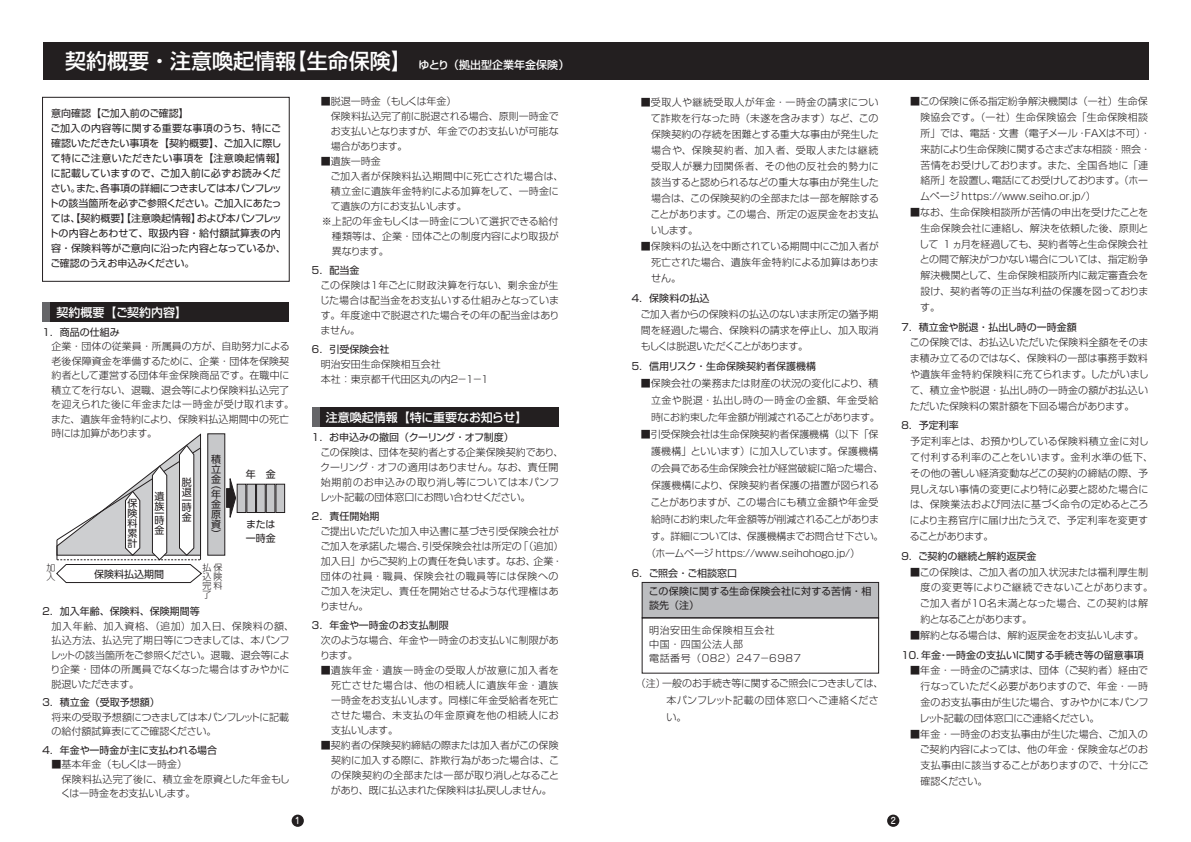
<style>
.page{position:relative;width:1191px;height:842px;background:#fff}
.page>*{position:absolute;margin:0;border:0;box-sizing:border-box;transform-origin:0 0}
.t1{font:500 21px "Shin Go Pro";color:#fff}
.t2{font:500 12px "Shin Go Pro";color:#fff}
.t3{font:300 10px/15.8px "Shin Go Pro";color:#231f20}
.t4{font:10px/15px "Shin Go Pro";color:#231f20}
.t5{font:300 10px/14.5px "Shin Go Pro";letter-spacing:-.03em;color:#231f20}
.t6{font:300 10px "Shin Go Pro";letter-spacing:-.02em;color:#231f20}
.t7{font:10px/10px "UD Shin Go Pro";color:#231f20}
.t8{font:300 10px/14px "Shin Go Pro";letter-spacing:.05em;color:#231f20}
.t9{font:300 10px "Shin Go Pro";letter-spacing:.03em;color:#231f20}
.t10{font:300 10px "Shin Go Pro";letter-spacing:.02em;color:#231f20}
.t11{font:300 9px/9px "UD Shin Go Pro";color:#231f20;text-align:justify}
.t12{font:300 9px/9px "Jun 101 Pro";color:#231f20}
.t13{font:500 9px "Jun 34 Pro";color:#fff;scale:.9 1}
.s1{font-size:11px}
</style>
<div class="page">
<div style="left:43px;top:302px;width:246px;height:20px;background:#231f20"></div>
<div style="left:43px;top:302px;width:7px;height:20px;background:#656568"></div>
<div style="left:312px;top:407px;width:246px;height:20px;background:#231f20"></div>
<div style="left:312px;top:407px;width:7px;height:20px;background:#656568"></div>
<div style="left:42px;top:97px;width:247px;height:184px;border:1px solid #231f20"></div>
<div style="left:642px;top:582px;width:236px;height:36px;background:#bcbdc0;border:1px solid #231f20"></div>
<div style="left:43px;top:43px;width:1105px;height:37px;background:#231f20"></div>
<div style="left:207px;top:434px;width:18px;height:121px;background:#c7c8ca;border:1px solid #231f20"></div>
<div style="left:237px;top:484px;width:9px;height:29px;background:#c7c8ca"></div>
<div style="left:247px;top:484px;width:9px;height:29px;background:#c7c8ca;border:1px solid #231f20"></div>
<div style="left:256px;top:484px;width:9px;height:29px;background:#c7c8ca;border:1px solid #231f20"></div>
<div style="left:266px;top:484px;width:9px;height:29px;background:#c7c8ca;border:1px solid #231f20"></div>
<div style="left:276px;top:484px;width:9px;height:29px;background:#c7c8ca;border:1px solid #231f20"></div>
<svg style="left:226px;top:478px;width:10px;height:40px"></svg>
<svg style="left:56px;top:433px;width:146px;height:150px"></svg>
<div style="left:292px;top:815px;width:12px;height:12px;background:#231f20;border-radius:50%"></div>
<div style="left:887px;top:815px;width:12px;height:12px;background:#231f20;border-radius:50%"></div>
<h1 class="t1" style="left:65px;top:44px;width:505px">契約概要・注意喚起情報【生命保険】 <span class="s1">ゆとり（拠出型企業年金保険）</span></h1>
<p class="t4" style="left:49px;top:104px;width:238px">意向確認【ご加入前のご確認】<br>ご加入の内容等に関する重要な事項のうち、特にご確認いただきたい事項を【契約概要】、ご加入に際して特にご注意いただきたい事項を【注意喚起情報】に記載していますので、ご加入前に必ずお読みください。また、各事項の詳細につきましては本パンフレットの該当箇所を必ずご参照ください。ご加入にあたっては、【契約概要】【注意喚起情報】および本パンフレットの内容とあわせて、取扱内容・給付額試算表の内容・保険料等がご意向に沿った内容となっているか、ご確認のうえお申込みください｡</p>
<p class="t2" style="left:57px;top:302px;width:132px">契約概要【ご契約内容】</p>
<p class="t4" style="left:41px;top:323px;width:80px">１．商品の仕組み</p>
<p class="t3" style="left:51px;top:338px;width:244px;line-height:14.5px">企業・団体の従業員・所属員の方が、自助努力による老後保障資金を準備するために、企業・団体を保険契約者として運営する団体年金保険商品です。在職中に積立てを行ない、退職、退会等により保険料払込完了を迎えられた後に年金または一時金が受け取れます。また、遺族年金特約により、保険料払込期間中の死亡時には加算があります。</p>
<p class="t7" style="left:128px;top:498px;width:11px;text-align:justify">保険料累計</p>
<p class="t7" style="left:155px;top:490px;width:11px">遺族</p>
<p class="t7" style="left:155px;top:509px;width:11px;line-height:7.1px">一時</p>
<p class="t7" style="left:155px;top:525px;width:11px">金</p>
<p class="t7" style="left:182px;top:477px;width:11px">脱退</p>
<p class="t7" style="left:182px;top:496px;width:11px;line-height:7.1px">一時</p>
<p class="t7" style="left:182px;top:512px;width:11px">金</p>
<p class="t7" style="left:211px;top:454px;width:11px;text-align:justify">積立金</p>
<p class="t7" style="left:211px;top:479px;width:11px;text-align:justify">（年金原資）</p>
<p class="t12" style="left:47px;top:562px;width:10px">加入</p>
<p class="t11" style="left:203px;top:562px;width:21px">払保込険完料了</p>
<p class="t7" style="left:94px;top:568px;width:71px">保険料払込期間</p>
<p class="t7" style="left:246px;top:469px;width:31px">年　金</p>
<p class="t7" style="left:246px;top:517px;width:31px;line-height:14px">または一時金</p>
<p class="t4" style="left:41px;top:603px;width:160px">２．加入年齢、保険料、保険期間等</p>
<p class="t3" style="left:51px;top:617px;width:245px;line-height:14.5px">加入年齢、加入資格、（追加）加入日、保険料の額、払込方法、払込完了期日等につきましては、本パンフレットの該当箇所をご参照ください。退職、退会等により企業・団体の所属員でなくなった場合はすみやかに脱退いただきます。</p>
<p class="t4" style="left:41px;top:694px;width:120px">３．積立金（受取予想額）</p>
<p class="t5" style="left:52px;top:708px;width:239px">将来の受取予想額につきましては本パンフレットに記載の給付額試算表にてご確認ください。</p>
<p class="t4" style="left:41px;top:741px;width:177px">４．年金や一時金が主に支払われる場合</p>
<p class="t3" style="left:61px;top:756px;width:231px;line-height:14.5px;text-indent:-9px">■基本年金（もしくは一時金）<br>保険料払込完了後に、積立金を原資とした年金もしくは一時金をお支払いします。</p>
<p class="t3" style="left:331px;top:93px;width:229px;line-height:15px;text-indent:-10px">■脱退一時金（もしくは年金）<br>保険料払込完了前に脱退される場合、原則一時金でお支払いとなりますが、年金でのお支払いが可能な場合があります。</p>
<p class="t3" style="left:321px;top:152px;width:61px">■遺族一時金</p>
<p class="t9" style="left:330px;top:168px;width:235px">ご加入者が保険料払込期間中に死亡された場合は、</p>
<p class="t3" style="left:331px;top:182px;width:229px">積立金に遺族年金特約による加算をして、一時金に</p>
<p class="t6" style="left:331px;top:198px;width:137px">て遺族の方にお支払いします。</p>
<p class="t3" style="left:322px;top:212px;width:238px">※上記の年金もしくは一時金について選択できる給付</p>
<p class="t3" style="left:332px;top:227px;width:228px">種類等は、企業・団体ごとの制度内容により取扱が</p>
<p class="t3" style="left:332px;top:242px;width:58px">異なります。</p>
<p class="t4" style="left:311px;top:262px;width:50px">５．配当金</p>
<p class="t3" style="left:320px;top:277px;width:241px;line-height:15px;text-align:justify">この保険は１年ごとに財政決算を行ない、剰余金が生じた場合は配当金をお支払いする仕組みとなっています。年度途中で脱退された場合その年の配当金はありません。</p>
<p class="t4" style="left:311px;top:341px;width:80px">６．引受保険会社</p>
<p class="t3" style="left:321px;top:356px;width:170px;line-height:15px">明治安田生命保険相互会社　<br>本社：東京都千代田区丸の内２－１－１</p>
<p class="t2" style="left:326px;top:407px;width:203px">注意喚起情報【特に重要なお知らせ】</p>
<p class="t4" style="left:311px;top:428px;width:205px">１．お申込みの撤回（クーリング・オフ制度）</p>
<p class="t3" style="left:320px;top:443px;width:245px;line-height:15px">この保険は、団体を契約者とする企業保険契約であり、クーリング・オフの適用はありません。なお、責任開始期前のお申込みの取り消し等については本パンフレット記載の団体窓口にお問い合わせください。</p>
<p class="t4" style="left:311px;top:507px;width:70px">２．責任開始期</p>
<p class="t3" style="left:320px;top:522px;width:245px;line-height:15px">ご提出いただいた加入申込書に基づき引受保険会社がご加入を承諾した場合、引受保険会社は所定の「（追加）加入日」からご契約上の責任を負います。なお、企業・団体の社員・職員、保険会社の職員等には保険へのご加入を決定し、責任を開始させるような代理権はありません。</p>
<p class="t4" style="left:311px;top:616px;width:140px">３．年金や一時金のお支払制限</p>
<p class="t3" style="left:320px;top:631px;width:240px;line-height:15px">次のような場合、年金や一時金のお支払いに制限があります。</p>
<p class="t3" style="left:331px;top:661px;width:230px;line-height:15px;text-align:justify;text-indent:-10px">■遺族年金・遺族一時金の受取人が故意に加入者を死亡させた場合は、他の相続人に遺族年金・遺族一時金をお支払いします。同様に年金受給者を死亡させた場合、未支払の年金原資を他の相続人にお支払いします。</p>
<p class="t3" style="left:331px;top:736px;width:230px;line-height:15px;text-align:justify;text-indent:-10px">■契約者の保険契約締結の際または加入者がこの保険契約に加入する際に、詐欺行為があった場合は、この保険契約の全部または一部が取り消しとなることがあり、既に払込まれた保険料は払戻ししません。</p>
<p class="t3" style="left:650px;top:93px;width:230px;text-align:justify;text-indent:-10px">■受取人や継続受取人が年金・一時金の請求について詐欺を行なった時（未遂を含みます）など、この保険契約の存続を困難とする重大な事由が発生した場合や、保険契約者、加入者、受取人または継続受取人が暴力団関係者、その他の反社会的勢力に該当すると認められるなどの重大な事由が発生した場合は、この保険契約の全部または一部を解除することがあります。この場合、所定の返戻金をお支払いします。</p>
<p class="t3" style="left:651px;top:237px;width:229px;text-align:justify;text-indent:-10px">■保険料の払込を中断されている期間中にご加入者が死亡された場合、遺族年金特約による加算はありません。</p>
<p class="t4" style="left:630px;top:290px;width:80px">４．保険料の払込</p>
<p class="t3" style="left:640px;top:305px;width:240px;text-align:justify">ご加入者からの保険料の払込のないまま所定の猶予期間を経過した場合、保険料の請求を停止し、加入取消もしくは脱退いただくことがあります。</p>
<p class="t4" style="left:630px;top:358px;width:187px">５．信用リスク・生命保険契約者保護機構</p>
<p class="t3" style="left:651px;top:374px;width:230px;line-height:17px;text-indent:-10px">■保険会社の業務または財産の状況の変化により、積立金や脱退・払出し時の一時金の金額、年金受給時にお約束した年金額が削減されることがあります。</p>
<p class="t3" style="left:641px;top:425px;width:239px">■引受保険会社は生命保険契約者保護機構（以下「保</p>
<p class="t3" style="left:651px;top:442px;width:229px">護機構」といいます）に加入しています。保護機構</p>
<p class="t6" style="left:651px;top:460px;width:234px">の会員である生命保険会社が経営破綻に陥った場合、</p>
<p class="t10" style="left:651px;top:477px;width:230px">保護機構により、保険契約者保護の措置が図られる</p>
<p class="t3" style="left:650px;top:493px;width:230px">ことがありますが、この場合にも積立金額や年金受</p>
<p class="t5" style="left:651px;top:511px;width:229px">給時にお約束した年金額等が削減されることがありま</p>
<p class="t5" style="left:651px;top:528px;width:234px">す。詳細については、保護機構までお問合せ下さい。</p>
<p class="t3" style="left:646px;top:544px;width:216px">（ホームページ https://www.seihohogo.jp/）</p>
<p class="t4" style="left:630px;top:565px;width:108px">６．ご照会・ご相談窓口</p>
<p class="t4" style="left:649px;top:583px;width:224px;line-height:14px">この保険に関する生命保険会社に対する苦情・相談先（注）</p>
<p class="t8" style="left:649px;top:622px;width:153px">明治安田生命保険相互会社<br>中国・四国公法人部<br>電話番号（082）247－6987</p>
<p class="t3" style="left:666px;top:673px;width:219px;line-height:17px;text-indent:-31px">（注）一般のお手続き等に関するご照会につきましては、本パンフレット記載の団体窓口へご連絡ください。</p>
<p class="t3" style="left:920px;top:92px;width:232px;text-indent:-10px">■この保険に係る指定紛争解決機関は（一社）生命保険協会です。（一社）生命保険協会「生命保険相談所」では、電話・文書（電子メール・ＦＡＸは不可）・来訪により生命保険に関するさまざまな相談・照会・苦情をお受けしております。また、全国各地に「連絡所」を設置し、電話にてお受けしております。（ホームページ https://www.seiho.or.jp/）</p>
<p class="t3" style="left:919px;top:203px;width:231px;text-align:justify;text-indent:-9px">■なお、生命保険相談所が苦情の申出を受けたことを生命保険会社に連絡し、解決を依頼した後、原則として 1ヵ月を経過しても、契約者等と生命保険会社との間で解決がつかない場合については、指定紛争解決機関として、生命保険相談所内に裁定審査会を設け、契約者等の正当な利益の保護を図っております。</p>
<p class="t4" style="left:900px;top:318px;width:178px">７．積立金や脱退・払出し時の一時金額</p>
<p class="t3" style="left:909px;top:333px;width:240px;text-align:justify">この保険では、お払込いただいた保険料全額をそのまま積み立てるのではなく、保険料の一部は事務手数料や遺族年金特約保険料に充てられます。したがいまして、積立金や脱退・払出し時の一時金の額がお払込いただいた保険料の累計額を下回る場合があります。</p>
<p class="t4" style="left:900px;top:417px;width:60px">８．予定利率</p>
<p class="t3" style="left:910px;top:432px;width:245px">予定利率とは、お預かりしている保険料積立金に対して付利する利率のことをいいます。金利水準の低下、その他の著しい経済変動などこの契約の締結の際、予見しえない事情の変更により特に必要と認めた場合には、保険業法および同法に基づく命令の定めるところにより主務官庁に届け出たうえで、予定利率を変更することがあります。</p>
<p class="t4" style="left:900px;top:547px;width:138px">９．ご契約の継続と解約返戻金</p>
<p class="t3" style="left:919px;top:563px;width:235px;text-indent:-10px">■この保険は、ご加入者の加入状況または福利厚生制度の変更等によりご継続できないことがあります。ご加入者が１０名未満となった場合、この契約は解約となることがあります。</p>
<p class="t6" style="left:910px;top:627px;width:235px">■解約となる場合は、解約返戻金をお支払いします。</p>
<p class="t4" style="left:900px;top:646px;width:245px">１０．年金・一時金の支払いに関する手続き等の留意事項</p>
<p class="t3" style="left:919px;top:661px;width:230px;text-align:justify;text-indent:-9px">■年金・一時金のご請求は、団体（ご契約者）経由で行なっていただく必要がありますので、年金・一時金のお支払事由が生じた場合、すみやかに本パンフレット記載の団体窓口にご連絡ください。</p>
<p class="t3" style="left:919px;top:725px;width:230px;text-align:justify;text-indent:-10px">■年金・一時金のお支払事由が生じた場合、ご加入のご契約内容によっては、他の年金・保険金などのお支払事由に該当することがありますので、十分にご確認ください。</p>
<p class="t13" style="left:295px;top:814px;width:7px">1</p>
<p class="t13" style="left:890px;top:814px;width:7px">2</p>
</div>
